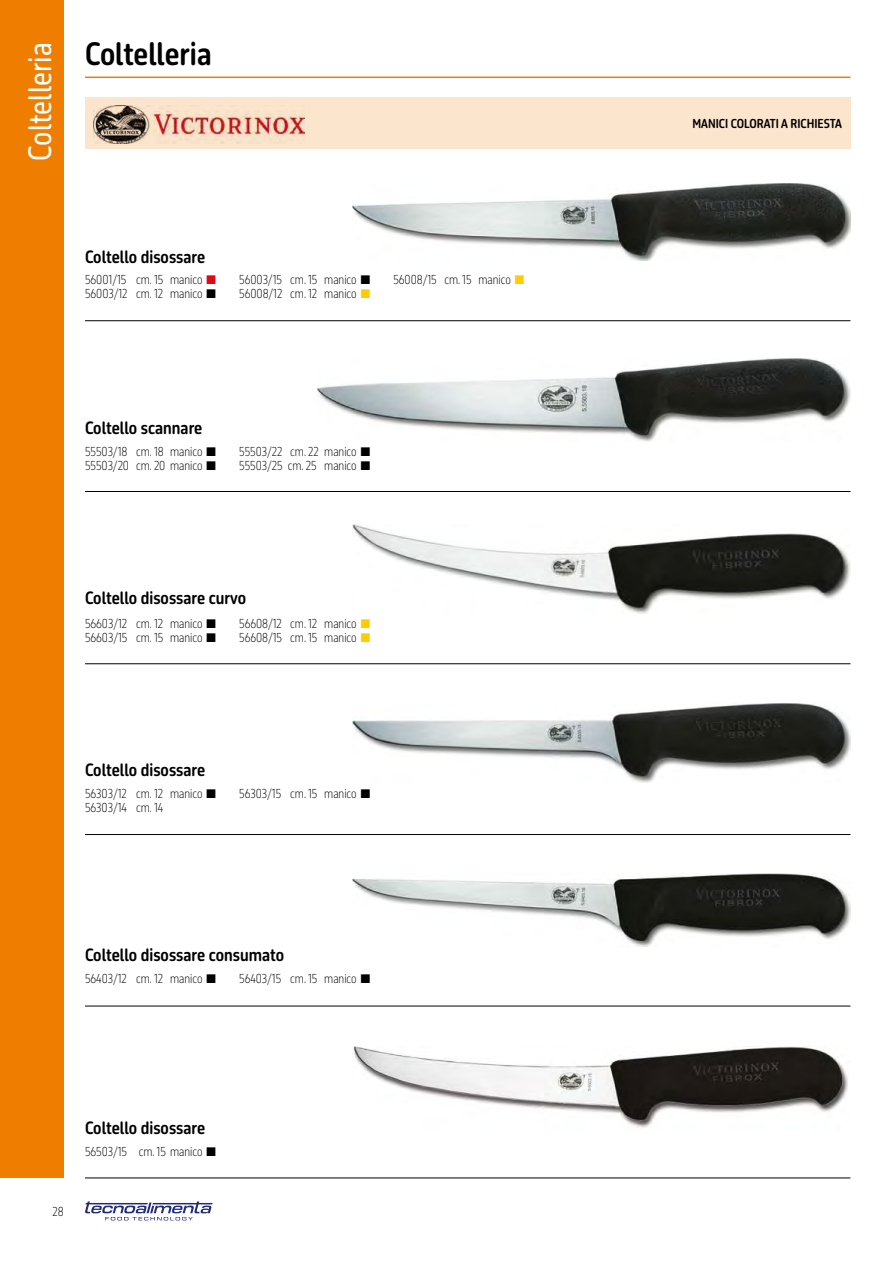
<style>
.page{position:relative;width:893px;height:1263px;background:#fff}
.page>*{position:absolute;margin:0;border:0;box-sizing:border-box;transform-origin:0 0}
.t1{font:30px "October Condensed DL";color:#fff}
.t2{font:700 30px "October Condensed DL";color:#000}
.t3{font:700 16.5px "October Condensed DL";color:#000}
.t4{font:200 12px/14.4px "October Condensed DL";color:#000}
.t5{font:700 12px "October Condensed DL";color:#000}
</style>
<div class="page">
<svg style="left:85px;top:1201px;width:128px;height:19px"></svg>
<div style="left:0;top:0;width:64px;height:1178px;background:#ef7d00"></div>
<hr style="left:85px;top:77px;width:765px;height:1px;background:#ef7d00">
<div style="left:85px;top:98px;width:765px;height:51px;background:#fbe5cd"></div>
<img style="left:94px;top:105px;width:211px;height:38px">
<hr style="left:85px;top:320px;width:765px;height:1px;background:#000">
<hr style="left:85px;top:491px;width:765px;height:1px;background:#000">
<hr style="left:85px;top:663px;width:765px;height:1px;background:#000">
<hr style="left:85px;top:834px;width:765px;height:1px;background:#000">
<hr style="left:85px;top:1006px;width:765px;height:1px;background:#000">
<hr style="left:85px;top:1177px;width:765px;height:1px;background:#000">
<img style="left:353px;top:183px;width:497px;height:77px">
<img style="left:317px;top:358px;width:533px;height:83px">
<img style="left:353px;top:524px;width:497px;height:90px">
<img style="left:353px;top:704px;width:497px;height:78px">
<img style="left:353px;top:874px;width:497px;height:73px">
<img style="left:353px;top:1046px;width:495px;height:82px">
<h1 class="t1" style="left:21px;top:161px;width:119px;rotate:-90deg">Coltelleria</h1>
<h1 class="t2" style="left:85px;top:35px;width:128px">Coltelleria</h1>
<h2 class="t3" style="left:85px;top:246px;width:122px">Coltello disossare</h2>
<p class="t4" style="left:85px;top:272px;width:119px">56001/15 cm. 15 manico<br>56003/12 cm. 12 manico</p>
<p class="t4" style="left:239px;top:272px;width:119px">56003/15 cm. 15 manico<br>56008/12 cm. 12 manico</p>
<p class="t4" style="left:393px;top:272px;width:119px">56008/15 cm. 15 manico</p>
<h2 class="t3" style="left:85px;top:417px;width:119px">Coltello scannare</h2>
<p class="t4" style="left:85px;top:444px;width:119px">55503/18 cm. 18 manico<br>55503/20 cm. 20 manico</p>
<p class="t4" style="left:239px;top:444px;width:119px">55503/22 cm. 22 manico<br>55503/25 cm. 25 manico</p>
<h2 class="t3" style="left:85px;top:587px;width:163px">Coltello disossare curvo</h2>
<p class="t4" style="left:85px;top:616px;width:119px">56603/12 cm. 12 manico<br>56603/15 cm. 15 manico</p>
<p class="t4" style="left:239px;top:616px;width:119px">56608/12 cm. 12 manico<br>56608/15 cm. 15 manico</p>
<h2 class="t3" style="left:85px;top:759px;width:122px">Coltello disossare</h2>
<p class="t4" style="left:85px;top:786px;width:119px">56303/12 cm. 12 manico<br>56303/14 cm. 14</p>
<p class="t4" style="left:239px;top:786px;width:119px">56303/15 cm. 15 manico</p>
<h2 class="t3" style="left:85px;top:944px;width:201px">Coltello disossare consumato</h2>
<p class="t4" style="left:85px;top:971px;width:119px">56403/12 cm. 12 manico</p>
<p class="t4" style="left:239px;top:971px;width:119px">56403/15 cm. 15 manico</p>
<p class="t4" style="left:53px;top:1204px;width:13px">28</p>
<h2 class="t3" style="left:85px;top:1117px;width:122px">Coltello disossare</h2>
<p class="t4" style="left:85px;top:1144px;width:119px">56503/15 cm. 15 manico</p>
<p class="t5" style="left:692px;top:116px;width:151px">MANICI COLORATI A RICHIESTA</p>
</div>
